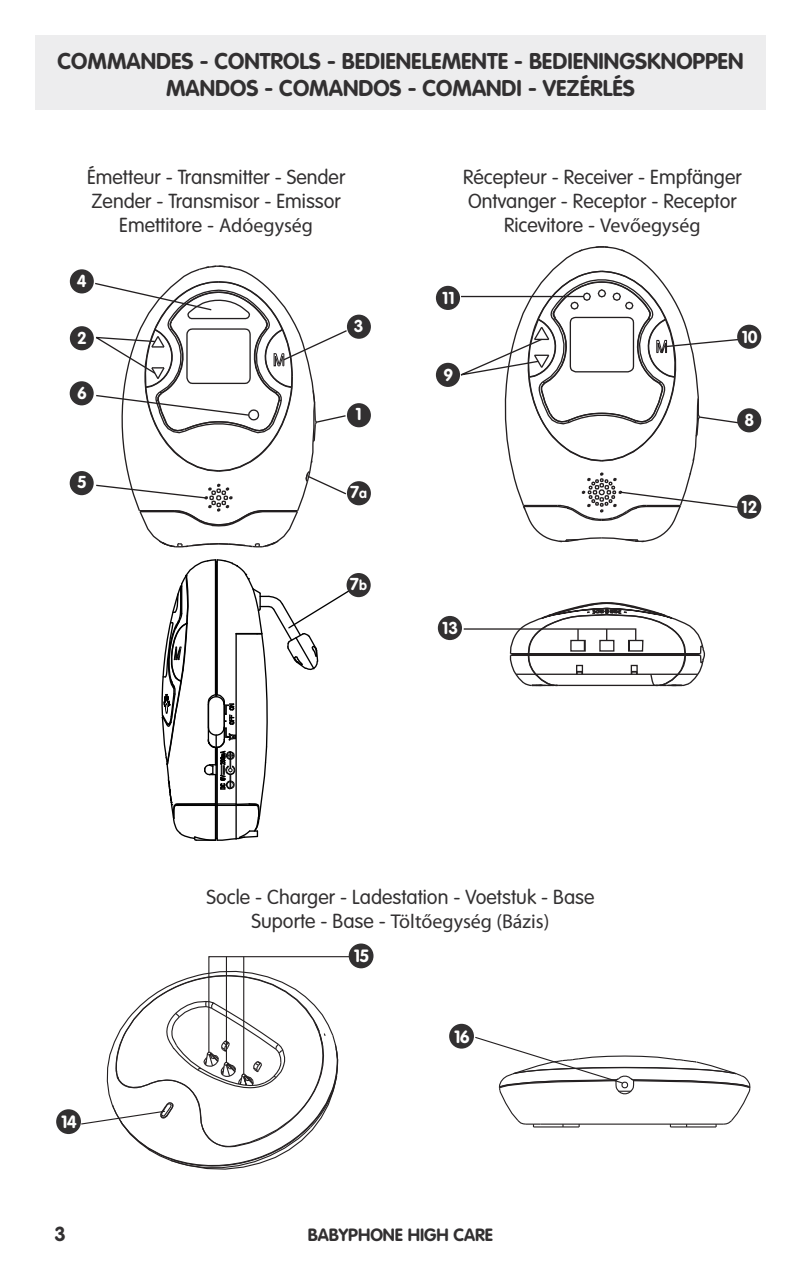
<style>
.page{position:relative;width:808px;height:1276px;background:#fff}
.page>*{position:absolute;margin:0;border:0;box-sizing:border-box;transform-origin:0 0}
.t1{font:700 22.5px/27px "VAG Rounded";color:#323031;text-align:center}
.t2{font:300 20px/24px "VAG Rounded";color:#323031;text-align:center}
.t3{font:20px "Myriad Pro";color:#323031}
.t4{font:700 20px "VAG Rounded";color:#323031}
.t5{font:700 17.5px "VAG Rounded";color:#323031}
.t6{font:700 17.5px "VAG Rounded";color:#fff}
.t7{font:700 17px "VAG Rounded";color:#fff}
.s1{font-family:"Myriad Pro";font-weight:400}
.s2{font-size:13.75px}
.s3{font-family:"VAG Rounded";font-weight:300}
</style>
<div class="page">
<div style="left:35px;top:35px;width:730px;height:75px;background:#ededee"></div>
<svg style="left:91px;top:265px;width:257px;height:283px"></svg>
<svg style="left:461px;top:246px;width:280px;height:297px"></svg>
<svg style="left:464px;top:602px;width:241px;height:85px"></svg>
<svg style="left:80px;top:956px;width:269px;height:214px"></svg>
<svg style="left:475px;top:1036px;width:276px;height:91px"></svg>
<div style="left:737px;top:325px;width:24px;height:24px;background:#323031;border-radius:50%"></div>
<div style="left:737px;top:408px;width:24px;height:24px;background:#323031;border-radius:50%"></div>
<div style="left:737px;top:495px;width:24px;height:24px;background:#323031;border-radius:50%"></div>
<div style="left:436px;top:286px;width:24px;height:24px;background:#323031;border-radius:50%"></div>
<div style="left:436px;top:363px;width:24px;height:24px;background:#323031;border-radius:50%"></div>
<div style="left:438px;top:616px;width:24px;height:24px;background:#323031;border-radius:50%"></div>
<div style="left:449px;top:1023px;width:25px;height:25px;background:#323031;border-radius:50%"></div>
<div style="left:349px;top:943px;width:24px;height:25px;background:#323031;border-radius:50%"></div>
<div style="left:56px;top:1109px;width:25px;height:25px;background:#323031;border-radius:50%"></div>
<div style="left:347px;top:481px;width:24px;height:24px;background:#323031;border-radius:50%"></div>
<div style="left:347px;top:403px;width:24px;height:24px;background:#323031;border-radius:50%"></div>
<div style="left:347px;top:315px;width:24px;height:24px;background:#323031;border-radius:50%"></div>
<div style="left:70px;top:269px;width:24px;height:24px;background:#323031;border-radius:50%"></div>
<div style="left:70px;top:326px;width:24px;height:24px;background:#323031;border-radius:50%"></div>
<div style="left:70px;top:381px;width:24px;height:24px;background:#323031;border-radius:50%"></div>
<div style="left:70px;top:471px;width:24px;height:24px;background:#323031;border-radius:50%"></div>
<svg style="left:161px;top:559px;width:192px;height:282px"></svg>
<div style="left:347px;top:573px;width:24px;height:24px;background:#323031;border-radius:50%"></div>
<p class="t1" style="left:58px;top:49px;width:687px">COMMANDES - CONTROLS - BEDIENELEMENTE - BEDIENINGSKNOPPEN<br>MANDOS - COMANDOS - COMANDI - VEZÉRLÉS</p>
<p class="t2" style="left:87px;top:166px;width:260px">Émetteur - Transmitter - Sender<br>Zender - Transmisor - Emissor<br>Emettitore - <span class="s1">Adóegység</span></p>
<p class="t2" style="left:463px;top:166px;width:280px">Récepteur - Receiver - Empfänger<br>Ontvanger - Receptor - Receptor<br>Ricevitore - <span class="s1">Vevőegység</span></p>
<p class="t7" style="left:77px;top:274px;width:11px">4</p>
<p class="t7" style="left:77px;top:331px;width:11px">2</p>
<p class="t7" style="left:77px;top:386px;width:11px">6</p>
<p class="t7" style="left:77px;top:475px;width:11px">5</p>
<p class="t6" style="left:61px;top:1114px;width:17px">14</p>
<p class="t7" style="left:354px;top:319px;width:11px">3</p>
<p class="t7" style="left:355px;top:407px;width:8px">1</p>
<p class="t7" style="left:350px;top:485px;width:19px">7<span class="s2">a</span></p>
<p class="t7" style="left:350px;top:577px;width:19px">7<span class="s2">b</span></p>
<p class="t7" style="left:442px;top:291px;width:14px">11</p>
<p class="t7" style="left:443px;top:368px;width:11px">9</p>
<p class="t7" style="left:442px;top:621px;width:18px">13</p>
<p class="t2" style="left:207px;top:886px;width:389px">Socle - Charger - Ladestation - Voetstuk - Base</p>
<p class="t3" style="left:251px;top:914px;width:299px"><span class="s3">Suporte - Base -</span> Töltőegység (Bázis)</p>
<p class="t6" style="left:354px;top:948px;width:17px">15</p>
<p class="t6" style="left:454px;top:1029px;width:17px">16</p>
<p class="t4" style="left:54px;top:1225px;width:13px">3</p>
<p class="t5" style="left:308px;top:1227px;width:187px">BABYPHONE HIGH CARE</p>
<p class="t7" style="left:742px;top:330px;width:18px">10</p>
<p class="t7" style="left:745px;top:413px;width:11px">8</p>
<p class="t7" style="left:741px;top:500px;width:18px">12</p>
</div>
